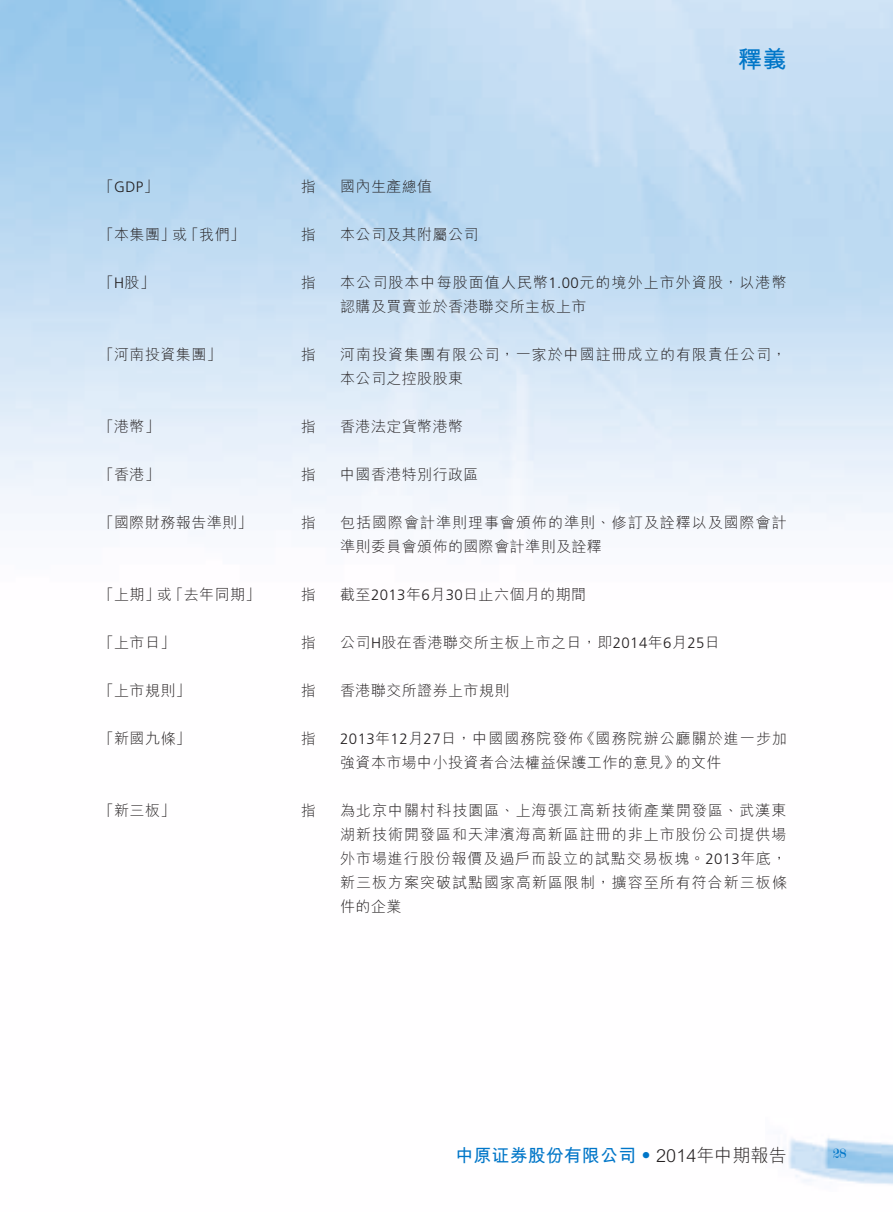
<style>
.page{position:relative;width:893px;height:1212px;background:#fff}
.page>*{position:absolute;margin:0;border:0;box-sizing:border-box;transform-origin:0 0}
.t1{font:700 24px "M Hei HK";color:#0076c8}
.t2{font:300 18px "M Hei HK";letter-spacing:.005em;color:#231f20}
.t3{font:300 15px/24px "M Hei HK";letter-spacing:.03em;color:#231f20}
.t4{font:300 15px/24px "M Hei HK";letter-spacing:.07em;color:#231f20}
.t5{font:300 15px/24px "M Hei HK";letter-spacing:.065em;color:#231f20}
.t6{font:300 15px "Frutiger LT Std";color:#231f20}
.t7{font:14.85px "Modern";color:#0076c8}
.s1{font-family:"M Hei HK"}
.s2{font-family:"Frutiger LT Std"}
.s3{font-weight:700;color:#0076c8}
.s4{font-family:"M Hei HKS";font-weight:700;color:#0076c8}
.s5{color:#0076c8}
</style>
<div class="page">
<svg style="left:0;top:0;width:1px;height:582px"></svg>
<img style="left:765px;top:1117px;width:128px;height:75px">
<h1 class="t1" style="left:738px;top:42px;width:50px">釋義</h1>
<p class="t6" style="left:99px;top:179px;width:62px"><span class="s1">「</span>GDP<span class="s1">」</span></p>
<p class="t3" style="left:301px;top:174px;width:16px">指</p>
<p class="t3" style="left:340px;top:174px;width:94px">國內生產總值</p>
<p class="t3" style="left:99px;top:222px;width:148px">「本集團」或「我們」</p>
<p class="t3" style="left:301px;top:222px;width:16px">指</p>
<p class="t3" style="left:340px;top:222px;width:140px">本公司及其附屬公司</p>
<p class="t3" style="left:99px;top:270px;width:58px">「<span class="s2">H</span>股」</p>
<p class="t3" style="left:301px;top:270px;width:16px">指</p>
<p class="t4" style="left:340px;top:270px;width:448px">本公司股本中每股面值人民幣<span class="s2">1.00</span>元的境外上市外資股，以港幣認購及買賣並於香港聯交所主板上市</p>
<p class="t3" style="left:99px;top:342px;width:124px">「河南投資集團」</p>
<p class="t3" style="left:301px;top:342px;width:16px">指</p>
<p class="t4" style="left:340px;top:342px;width:448px">河南投資集團有限公司，一家於中國註冊成立的有限責任公司，本公司之控股股東</p>
<p class="t3" style="left:99px;top:414px;width:63px">「港幣」</p>
<p class="t3" style="left:301px;top:414px;width:16px">指</p>
<p class="t3" style="left:340px;top:414px;width:124px">香港法定貨幣港幣</p>
<p class="t3" style="left:99px;top:462px;width:63px">「香港」</p>
<p class="t3" style="left:301px;top:462px;width:16px">指</p>
<p class="t3" style="left:340px;top:462px;width:140px">中國香港特別行政區</p>
<p class="t3" style="left:99px;top:510px;width:155px">「國際財務報告準則」</p>
<p class="t3" style="left:301px;top:510px;width:16px">指</p>
<p class="t5" style="left:340px;top:510px;width:448px">包括國際會計準則理事會頒佈的準則、修訂及詮釋以及國際會計準則委員會頒佈的國際會計準則及詮釋</p>
<p class="t3" style="left:99px;top:582px;width:163px">「上期」或「去年同期」</p>
<p class="t3" style="left:301px;top:582px;width:16px">指</p>
<p class="t3" style="left:340px;top:582px;width:247px">截至<span class="s2">2013</span>年<span class="s2">6</span>月<span class="s2">30</span>日止六個月的期間</p>
<p class="t3" style="left:99px;top:630px;width:78px">「上市日」</p>
<p class="t3" style="left:301px;top:630px;width:16px">指</p>
<p class="t3" style="left:340px;top:630px;width:381px">公司<span class="s2">H</span>股在香港聯交所主板上市之日，即<span class="s2">2014</span>年<span class="s2">6</span>月<span class="s2">25</span>日</p>
<p class="t3" style="left:99px;top:678px;width:94px">「上市規則」</p>
<p class="t3" style="left:301px;top:678px;width:16px">指</p>
<p class="t3" style="left:340px;top:678px;width:171px">香港聯交所證券上市規則</p>
<p class="t3" style="left:99px;top:726px;width:94px">「新國九條」</p>
<p class="t3" style="left:301px;top:726px;width:16px">指</p>
<p class="t3" style="left:340px;top:726px;width:448px"><span class="s2">2013</span>年<span class="s2">12</span>月<span class="s2">27</span>日，中國國務院發佈《國務院辦公廳關於進一步加強資本市場中小投資者合法權益保護工作的意見》的文件</p>
<p class="t3" style="left:99px;top:798px;width:78px">「新三板」</p>
<p class="t3" style="left:301px;top:798px;width:16px">指</p>
<p class="t3" style="left:340px;top:798px;width:448px;text-align:justify">為北京中關村科技園區、上海張江高新技術產業開發區、武漢東湖新技術開發區和天津濱海高新區註冊的非上市股份公司提供場外市場進行股份報價及過戶而設立的試點交易板塊。<span class="s2">2013</span>年底，新三板方案突破試點國家高新區限制，擴容至所有符合新三板條件的企業</p>
<p class="t2" style="left:456px;top:1143px;width:333px"><span class="s3">中原</span><span class="s4">證券</span><span class="s3">股份有限公司</span><span class="s5">•</span>2014年中期報告</p>
<p class="t7" style="left:833px;top:1146px;width:15px">28</p>
</div>
